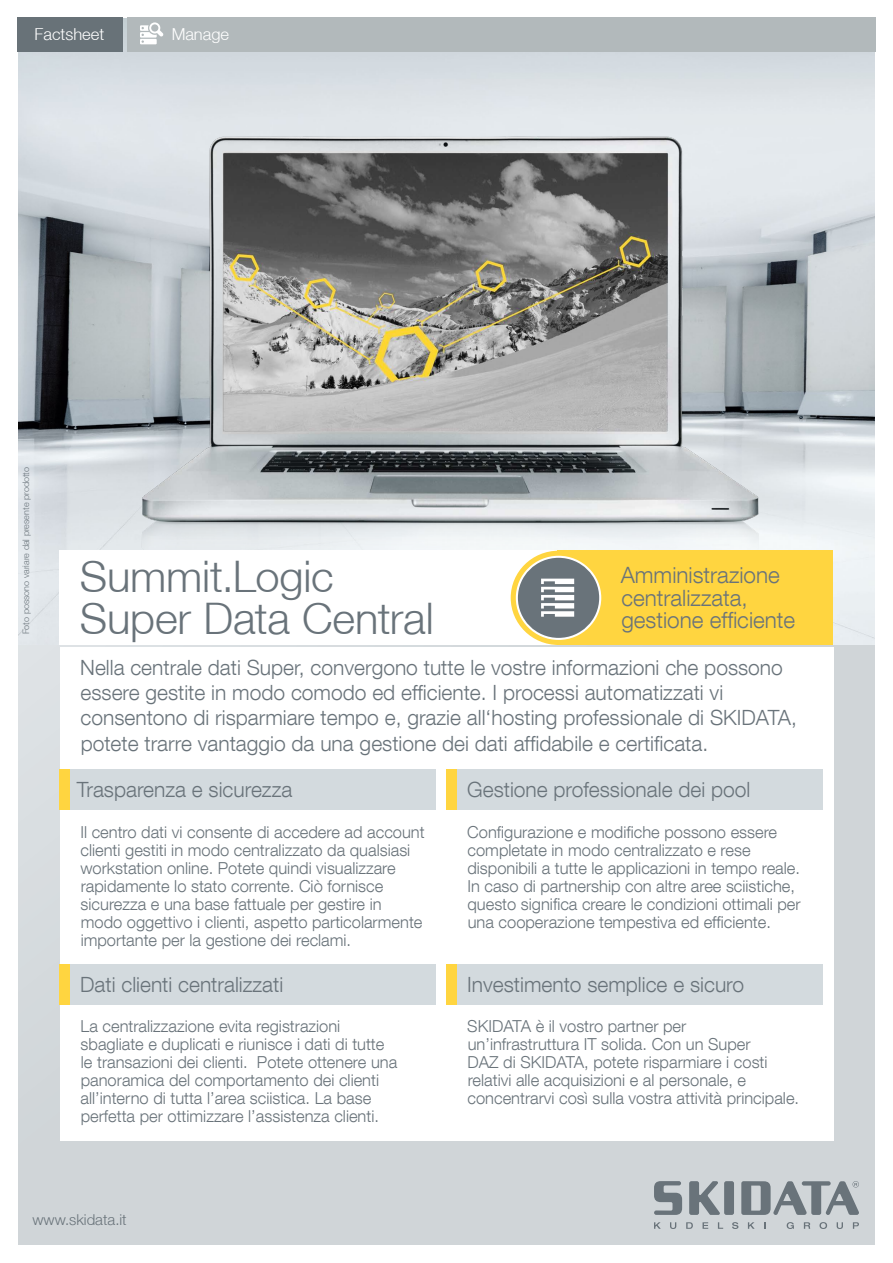
<style>
.page{position:relative;width:893px;height:1263px;background:#d0d5d8}
.page>*{position:absolute;margin:0;border:0;box-sizing:border-box;transform-origin:0 0}
.t1{font:300 43.5px/42px "Helvetica Neue LT";letter-spacing:-.005em;color:#69737a}
.t2{font:300 22.5px/22.5px "Helvetica Neue LT Com";color:#69737a}
.t3{font:300 21px/25.2px "Helvetica Neue LT Com";color:#69737a}
.t4{font:300 16.5px/18px "Helvetica Neue LT Com";color:#69737a}
.t5{font:300 16.5px "Helvetica Neue LT";color:#fff}
.t6{font:300 15px "Helvetica Neue LT";color:#69737a}
.t7{font:300 9px "Helvetica Neue LT";color:#69737a}
</style>
<div class="page">
<img style="left:19px;top:17px;width:857px;height:628px">
<img style="left:85px;top:123px;width:724px;height:428px">
<div style="left:0;top:0;width:19px;height:1263px;background:#fff"></div>
<div style="left:0;top:0;width:893px;height:17px;background:#fff"></div>
<div style="left:0;top:1246px;width:893px;height:17px;background:#fff"></div>
<div style="left:876px;top:0;width:17px;height:1263px;background:#fff"></div>
<svg style="left:654px;top:1222px;width:7px;height:7px"></svg>
<svg style="left:670px;top:1222px;width:6px;height:7px"></svg>
<svg style="left:686px;top:1222px;width:7px;height:7px"></svg>
<svg style="left:702px;top:1222px;width:6px;height:7px"></svg>
<svg style="left:718px;top:1222px;width:5px;height:7px"></svg>
<svg style="left:732px;top:1222px;width:6px;height:7px"></svg>
<svg style="left:748px;top:1222px;width:7px;height:7px"></svg>
<svg style="left:787px;top:1222px;width:7px;height:7px"></svg>
<svg style="left:804px;top:1222px;width:6px;height:7px"></svg>
<svg style="left:819px;top:1222px;width:8px;height:7px"></svg>
<svg style="left:837px;top:1222px;width:6px;height:7px"></svg>
<svg style="left:853px;top:1222px;width:6px;height:7px"></svg>
<svg style="left:654px;top:1181px;width:28px;height:34px"></svg>
<div style="left:724px;top:1181px;width:10px;height:34px;background:#69737a;border-radius:2px"></div>
<svg style="left:741px;top:1181px;width:118px;height:34px"></svg>
<svg style="left:689px;top:1181px;width:31px;height:34px"></svg>
<div style="left:60px;top:647px;width:773px;height:493px;background:#fff"></div>
<div style="left:60px;top:551px;width:537px;height:94px;background:#fff"></div>
<div style="left:557px;top:551px;width:276px;height:94px;background:#ffd540"></div>
<div style="left:60px;top:769px;width:376px;height:41px;background:#d3dade"></div>
<div style="left:446px;top:769px;width:377px;height:41px;background:#d3dade"></div>
<div style="left:446px;top:769px;width:11px;height:41px;background:#ffd540"></div>
<div style="left:60px;top:769px;width:10px;height:41px;background:#ffd540"></div>
<div style="left:60px;top:964px;width:376px;height:40px;background:#d3dade"></div>
<div style="left:446px;top:964px;width:377px;height:40px;background:#d3dade"></div>
<div style="left:446px;top:964px;width:11px;height:40px;background:#ffd540"></div>
<div style="left:60px;top:964px;width:10px;height:40px;background:#ffd540"></div>
<div style="left:127px;top:17px;width:749px;height:34px;background:#b2b9bb"></div>
<svg style="left:140px;top:22px;width:23px;height:22px"></svg>
<div style="left:17px;top:17px;width:106px;height:34px;background:#687278"></div>
<div style="left:511px;top:551px;width:95px;height:94px;background:#ffd540;border-radius:50%"></div>
<svg style="left:516px;top:556px;width:85px;height:84px"></svg>
<p class="t5" style="left:35px;top:28px;width:71px">Factsheet</p>
<p class="t5" style="left:172px;top:28px;width:59px">Manage</p>
<p class="t7" style="left:23px;top:634px;width:169px;rotate:-90deg">Foto possono variare dal presente prodotto</p>
<h1 class="t1" style="left:80px;top:560px;width:355px">Summit.Logic<br>Super Data Central</h1>
<h2 class="t2" style="left:621px;top:566px;width:176px">Amministrazione centralizzata, gestione efficiente</h2>
<p class="t3" style="left:80px;top:654px;width:718px">Nella centrale dati Super, convergono tutte le vostre informazioni che possono essere gestite in modo comodo ed efficiente. I processi automatizzati vi consentono di risparmiare tempo e, grazie all‘hosting professionale di SKIDATA, potete trarre vantaggio da una gestione dei dati affidabile e certificata.</p>
<p class="t3" style="left:77px;top:779px;width:217px">Trasparenza e sicurezza</p>
<p class="t4" style="left:80px;top:824px;width:346px">Il centro dati vi consente di accedere ad account clienti gestiti in modo centralizzato da qualsiasi workstation online. Potete quindi visualizzare rapidamente lo stato corrente. Ciò fornisce sicurezza e una base fattuale per gestire in modo oggettivo i clienti, aspetto particolarmente importante per la gestione dei reclami.</p>
<p class="t3" style="left:80px;top:973px;width:205px">Dati clienti centralizzati</p>
<p class="t4" style="left:81px;top:1019px;width:318px">La centralizzazione evita registrazioni sbagliate e duplicati e riunisce i dati di tutte le transazioni dei clienti. Potete ottenere una panoramica del comportamento dei clienti all’interno di tutta l’area sciistica. La base perfetta per ottimizzare l’assistenza clienti.</p>
<p class="t6" style="left:33px;top:1214px;width:96px">www.skidata.it</p>
<p class="t3" style="left:467px;top:779px;width:285px">Gestione professionale dei pool</p>
<p class="t4" style="left:467px;top:822px;width:335px">Configurazione e modifiche possono essere completate in modo centralizzato e rese disponibili a tutte le applicazioni in tempo reale.<br>In caso di partnership con altre aree sciistiche, questo significa creare le condizioni ottimali per una cooperazione tempestiva ed efficiente.</p>
<p class="t3" style="left:467px;top:973px;width:278px">Investimento semplice e sicuro</p>
<p class="t4" style="left:467px;top:1019px;width:333px">SKIDATA è il vostro partner per un’infrastruttura IT solida. Con un Super<br>DAZ di SKIDATA, potete risparmiare i costi relativi alle acquisizioni e al personale, e concentrarvi così sulla vostra attività principale.</p>
</div>
